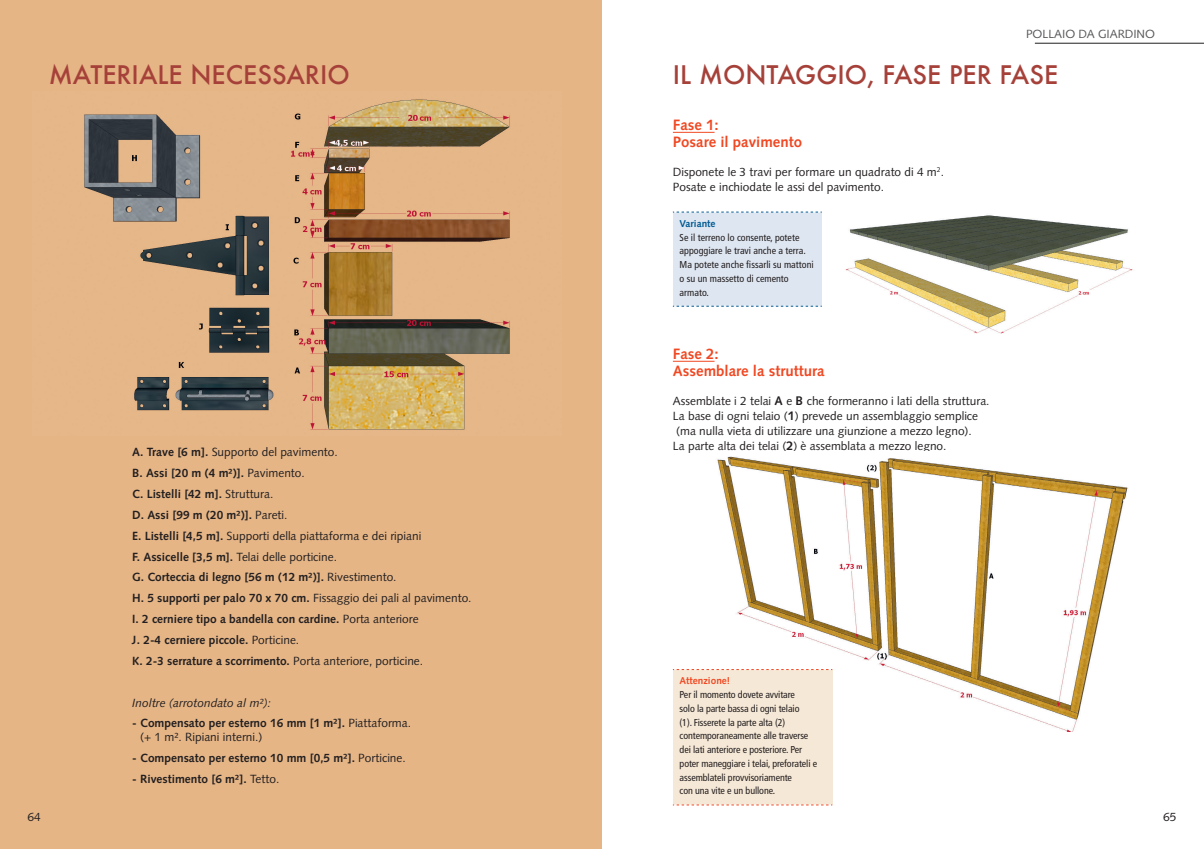
<style>
.page{position:relative;width:1204px;height:849px;background:#fff}
.page>*{position:absolute;margin:0;border:0;box-sizing:border-box;transform-origin:0 0}
.T1{font:500 25px "Futura";color:#a6413a}
.ETAPE{font:700 15px/17.5px "Syntax";color:#f04822}
.LISTE{font:700 11.88px "Syntax";color:#231f20}
.TXT_COURANT{font:11.88px/15.2px "Syntax";color:#231f20}
.LISTE-2{font:11.88px/13.8px "Syntax";color:#231f20}
.LISTE-3{font:italic 11.88px "Syntax";color:#231f20}
.TITRE_COURANT{font:11.88px "Syntax";letter-spacing:-.005em;color:#57585a}
.ENCADRE_TXT{font:condensed 10px/13.8px "Frutiger";letter-spacing:-.01em;color:#231f20}
.T_Encadre_rouge{font:700 10px "Syntax";color:#f04822}
.T_Encadre{font:700 10px "Syntax";color:#015a92}
.s1{font-weight:700}
.s2{font-weight:400}
.s3{font-weight:700;font-size:12.5px}
</style>
<div class="page">
<hr style="left:1034px;top:43px;width:169px;height:1px;background:#231f20">
<div style="left:0;top:0;width:602px;height:848px;background:#e5b586"></div>
<img style="left:845px;top:215px;width:288px;height:119px">
<hr style="left:672px;top:361px;width:42px;height:1px;background:#f04822">
<div style="left:672px;top:212px;width:149px;height:94px;background:#dee6f1"></div>
<svg style="left:672px;top:212px;width:149px;height:1px"></svg>
<svg style="left:672px;top:306px;width:149px;height:1px"></svg>
<img style="left:717px;top:456px;width:411px;height:274px">
<img style="left:84px;top:99px;width:426px;height:331px">
<div style="left:672px;top:669px;width:160px;height:135px;background:#f6e8d6"></div>
<svg style="left:672px;top:669px;width:160px;height:1px"></svg>
<svg style="left:672px;top:804px;width:160px;height:1px"></svg>
<hr style="left:672px;top:132px;width:42px;height:1px;background:#f04822">
<p class="T1" style="left:49px;top:58px;width:302px">MATERIALE NECESSARIO</p>
<p class="LISTE-2" style="left:132px;top:445px;width:207px"><span class="s1">A. Trave [6 m].</span> Supporto del pavimento.</p>
<p class="LISTE" style="left:132px;top:466px;width:174px">B. Assi [20 m (4 m²)]. <span class="s2">Pavimento.</span></p>
<p class="LISTE" style="left:132px;top:487px;width:143px">C. Listelli [42 m]. <span class="s2">Struttura.</span></p>
<p class="LISTE" style="left:132px;top:507px;width:157px">D. Assi [99 m (20 m²)]. <span class="s2">Pareti.</span></p>
<p class="LISTE-2" style="left:132px;top:528px;width:290px"><span class="s1">E. Listelli [4,5 m].</span> Supporti della piattaforma e dei ripiani</p>
<p class="LISTE-2" style="left:132px;top:549px;width:206px"><span class="s1">F. Assicelle [3,5 m].</span> Telai delle porticine.</p>
<p class="LISTE" style="left:132px;top:570px;width:266px">G. Corteccia di legno [56 m (12 m²)]. <span class="s2">Rivestimento.</span></p>
<p class="LISTE-2" style="left:132px;top:591px;width:341px"><span class="s1">H. 5 supporti per palo 70 x 70 cm.</span> Fissaggio dei pali al pavimento.</p>
<p class="LISTE" style="left:132px;top:612px;width:288px">I. 2 cerniere tipo a bandella con cardine. <span class="s2">Porta anteriore</span></p>
<p class="LISTE" style="left:132px;top:633px;width:168px">J. 2-4 cerniere piccole. <span class="s2">Porticine.</span></p>
<p class="LISTE" style="left:132px;top:653px;width:292px">K. 2-3 serrature a scorrimento. <span class="s2">Porta anteriore, porticine.</span></p>
<p class="LISTE-3" style="left:132px;top:695px;width:140px">Inoltre (arrotondato al m²):</p>
<p class="LISTE-2" style="left:140px;top:716px;width:272px;text-indent:-8px"><span class="s1">- Compensato per esterno 16 mm [1 m²].</span> Piattaforma. (+ 1 m². Ripiani interni.)</p>
<p class="LISTE" style="left:132px;top:750px;width:275px">- Compensato per esterno 10 mm [0,5 m²]. <span class="s2">Porticine.</span></p>
<p class="LISTE" style="left:132px;top:771px;width:149px">- Rivestimento [6 m²]. <span class="s2">Tetto.</span></p>
<p class="TITRE_COURANT" style="left:1025px;top:27px;width:130px">POLLAIO DA GIARDINO</p>
<p class="T1" style="left:672px;top:58px;width:387px">IL MONTAGGIO, FASE PER FASE</p>
<p class="ETAPE" style="left:672px;top:116px;width:131px">Fase 1:<br>Posare il pavimento</p>
<p class="TXT_COURANT" style="left:672px;top:164px;width:272px">Disponete le 3 travi per formare un quadrato di 4 m<sup>2</sup>.<br>Posate e inchiodate le assi del pavimento.</p>
<p class="T_Encadre" style="left:679px;top:217px;width:37px">Variante</p>
<p class="ENCADRE_TXT" style="left:679px;top:230px;width:136px">Se il terreno lo consente, potete appoggiare le travi anche a terra.<br>Ma potete anche fissarli su mattoni o su un massetto di cemento armato.</p>
<p class="ETAPE" style="left:672px;top:345px;width:153px">Fase 2:<br>Assemblare la struttura</p>
<p class="TXT_COURANT" style="left:672px;top:393px;width:318px">Assemblate i 2 telai <span class="s3">A</span> e <span class="s3">B</span> che formeranno i lati della struttura.</p>
<p class="TXT_COURANT" style="left:672px;top:408px;width:307px">La base di ogni telaio (<span class="s3">1</span>) prevede un assemblaggio semplice (ma nulla vieta di utilizzare una giunzione a mezzo legno).<br>La parte alta dei telai (<span class="s3">2</span>) è assemblata a mezzo legno.</p>
<p class="T_Encadre_rouge" style="left:679px;top:674px;width:52px">Attenzione!</p>
<p class="ENCADRE_TXT" style="left:679px;top:687px;width:139px">Per il momento dovete avvitare<br>solo la parte bassa di ogni telaio<br>(1). Fisserete la parte alta (2) contemporaneamente alle traverse dei lati anteriore e posteriore. Per poter maneggiare i telai, preforateli e assemblateli provvisoriamente<br>con una vite e un bullone.</p>
<p class="TXT_COURANT" style="left:28px;top:809px;width:15px">64</p>
<p class="TXT_COURANT" style="left:1162px;top:809px;width:15px">65</p>
</div>
